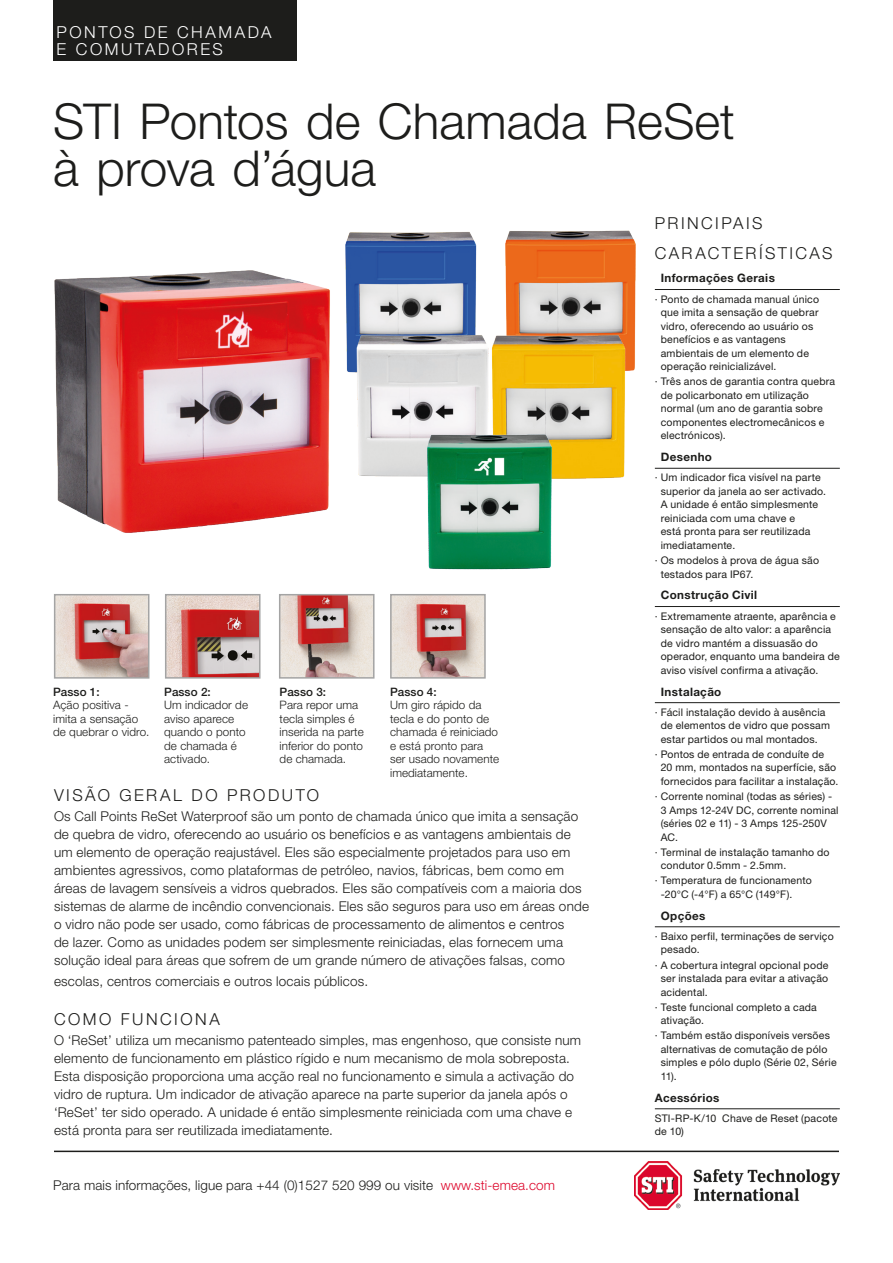
<style>
.page{position:relative;width:893px;height:1263px;background:#fff}
.page>*{position:absolute;margin:0;border:0;box-sizing:border-box;transform-origin:0 0}
.head_1{font:300 49.5px/46.5px "Helvetica Neue LT Std";color:#1d1d1b}
.head_3{font:300 16.5px "Helvetica Neue LT Std";letter-spacing:.15em;color:#1d1d1b}
.head_3-2{font:300 16.5px/16.5px "Helvetica Neue LT Std";letter-spacing:.155em;color:#fff}
.text_1{font:300 13.5px/18px "Helvetica Neue LT Std";letter-spacing:.015em;color:#1d1d1b}
.t1{font:300 11.7px/13.5px "Helvetica Neue LT Std";letter-spacing:.005em;color:#1d1d1b}
.head4_sidebar{font:700 11.7px "Helvetica Neue LT Std";letter-spacing:.03em;color:#1d1d1b}
.t2{font:500 11.7px "Helvetica Neue LT Std";letter-spacing:.005em;color:#1d1d1b}
.sidebar_bullet{font:10.5px/13.5px "Helvetica Neue LT Std";letter-spacing:.02em;color:#1d1d1b}
.s1{color:#dd062b}
</style>
<div class="page">
<hr style="left:655px;top:289px;width:185px;height:1px;background:#1d1d1b">
<hr style="left:655px;top:468px;width:185px;height:1px;background:#1d1d1b">
<hr style="left:655px;top:606px;width:185px;height:1px;background:#1d1d1b">
<hr style="left:655px;top:702px;width:185px;height:1px;background:#1d1d1b">
<hr style="left:655px;top:926px;width:185px;height:1px;background:#1d1d1b">
<hr style="left:655px;top:1108px;width:185px;height:1px;background:#1d1d1b">
<div style="left:53px;top:0;width:243px;height:61px;background:#1d1d1b"></div>
<img style="left:635px;top:1161px;width:205px;height:48px">
<hr style="left:54px;top:1150px;width:785px;height:2px;background:#1d1d1b">
<img style="left:54px;top:270px;width:276px;height:263px">
<img style="left:57px;top:597px;width:89px;height:79px">
<div style="left:54px;top:594px;width:95px;height:85px;border:2px solid #a4a4a4"></div>
<img style="left:393px;top:597px;width:90px;height:79px">
<div style="left:390px;top:594px;width:96px;height:85px;border:2px solid #a4a4a4"></div>
<img style="left:282px;top:597px;width:90px;height:79px">
<div style="left:279px;top:594px;width:96px;height:85px;border:2px solid #a4a4a4"></div>
<img style="left:168px;top:597px;width:90px;height:79px">
<div style="left:165px;top:594px;width:96px;height:85px;border:2px solid #a4a4a4"></div>
<img style="left:345px;top:232px;width:132px;height:141px">
<img style="left:505px;top:230px;width:131px;height:141px">
<img style="left:351px;top:330px;width:136px;height:147px">
<img style="left:487px;top:330px;width:143px;height:149px">
<img style="left:420px;top:428px;width:141px;height:142px">
<p class="head_3-2" style="left:57px;top:24px;width:216px">PONTOS DE CHAMADA<br>E COMUTADORES</p>
<p class="head_1" style="left:53px;top:98px;width:683px">STI Pontos de Chamada ReSet à prova d’água</p>
<p class="t2" style="left:53px;top:685px;width:48px">Passo 1:</p>
<p class="t1" style="left:53px;top:698px;width:98px">Ação positiva - imita a sensação de quebrar o vidro.</p>
<p class="t2" style="left:164px;top:685px;width:48px">Passo 2:</p>
<p class="t1" style="left:164px;top:698px;width:85px">Um indicador de aviso aparece quando o ponto de chamada é activado.</p>
<p class="t2" style="left:280px;top:685px;width:48px">Passo 3:</p>
<p class="t1" style="left:280px;top:698px;width:86px">Para repor uma tecla simples é inserida na parte inferior do ponto de chamada.</p>
<p class="t2" style="left:390px;top:685px;width:48px">Passo 4:</p>
<p class="t1" style="left:390px;top:698px;width:111px">Um giro rápido da tecla e do ponto de chamada é reiniciado e está pronto para ser usado novamente imediatamente.</p>
<p class="head_3" style="left:54px;top:785px;width:267px">VISÃO GERAL DO PRODUTO</p>
<p class="text_1" style="left:54px;top:807px;width:537px">Os Call Points ReSet Waterproof são um ponto de chamada único que imita a sensação de quebra de vidro, oferecendo ao usuário os benefícios e as vantagens ambientais de um elemento de operação reajustável. Eles são especialmente projetados para uso em ambientes agressivos, como plataformas de petróleo, navios, fábricas, bem como em áreas de lavagem sensíveis a vidros quebrados. Eles são compatíveis com a maioria dos sistemas de alarme de incêndio convencionais. Eles são seguros para uso em áreas onde o vidro não pode ser usado, como fábricas de processamento de alimentos e centros<br>de lazer. Como as unidades podem ser simplesmente reiniciadas, elas fornecem uma solução ideal para áreas que sofrem de um grande número de ativações falsas, como</p>
<p class="text_1" style="left:54px;top:972px;width:316px">escolas, centros comerciais e outros locais públicos.</p>
<p class="head_3" style="left:54px;top:1009px;width:167px">COMO FUNCIONA</p>
<p class="text_1" style="left:54px;top:1031px;width:529px">O ‘ReSet’ utiliza um mecanismo patenteado simples, mas engenhoso, que consiste num elemento de funcionamento em plástico rígido e num mecanismo de mola sobreposta.<br>Esta disposição proporciona uma acção real no funcionamento e simula a activação do vidro de ruptura. Um indicador de ativação aparece na parte superior da janela após o ‘ReSet’ ter sido operado. A unidade é então simplesmente reiniciada com uma chave e está pronta para ser reutilizada imediatamente.</p>
<p class="text_1" style="left:53px;top:1176px;width:503px">Para mais informações, ligue para +44 (0)1527 520 999 ou visite <span class="s1">www.sti-emea.com</span></p>
<p class="head_3" style="left:655px;top:213px;width:109px">PRINCIPAIS</p>
<p class="head_3" style="left:655px;top:243px;width:179px">CARACTERÍSTICAS</p>
<p class="head4_sidebar" style="left:661px;top:271px;width:116px">Informações Gerais</p>
<p class="sidebar_bullet" style="left:661px;top:292px;width:160px;text-indent:-6px">· Ponto de chamada manual único que imita a sensação de quebrar vidro, oferecendo ao usuário os benefícios e as vantagens ambientais de um elemento de operação reinicializável.</p>
<p class="sidebar_bullet" style="left:661px;top:375px;width:176px;text-indent:-6px">· Três anos de garantia contra quebra de policarbonato em utilização normal (um ano de garantia sobre componentes electromecânicos e electrónicos).</p>
<p class="head4_sidebar" style="left:661px;top:450px;width:53px">Desenho</p>
<p class="sidebar_bullet" style="left:661px;top:471px;width:167px;text-indent:-6px">· Um indicador fica visível na parte superior da janela ao ser activado.<br>A unidade é então simplesmente reiniciada com uma chave e<br>está pronta para ser reutilizada imediatamente.</p>
<p class="sidebar_bullet" style="left:661px;top:553px;width:160px;text-indent:-6px">· Os modelos à prova de água são testados para IP67.</p>
<p class="head4_sidebar" style="left:661px;top:588px;width:98px">Construção Civil</p>
<p class="sidebar_bullet" style="left:661px;top:609px;width:181px;text-indent:-6px">· Extremamente atraente, aparência e sensação de alto valor: a aparência de vidro mantém a dissuasão do operador, enquanto uma bandeira de aviso visível confirma a ativação.</p>
<p class="head4_sidebar" style="left:661px;top:684px;width:62px">Instalação</p>
<p class="sidebar_bullet" style="left:661px;top:705px;width:171px;text-indent:-6px">· Fácil instalação devido à ausência de elementos de vidro que possam estar partidos ou mal montados.</p>
<p class="sidebar_bullet" style="left:661px;top:747px;width:179px;text-indent:-6px">· Pontos de entrada de conduíte de<br>20 mm, montados na superfície, são fornecidos para facilitar a instalação.</p>
<p class="sidebar_bullet" style="left:661px;top:789px;width:179px;text-indent:-6px">· Corrente nominal (todas as séries) -<br>3 Amps 12-24V DC, corrente nominal (séries 02 e 11) - 3 Amps 125-250V<br>AC.</p>
<p class="sidebar_bullet" style="left:661px;top:845px;width:170px;text-indent:-6px">· Terminal de instalação tamanho do condutor 0.5mm - 2.5mm.</p>
<p class="sidebar_bullet" style="left:661px;top:874px;width:153px;text-indent:-6px">· Temperatura de funcionamento -20°C (-4°F) a 65°C (149°F).</p>
<p class="head4_sidebar" style="left:661px;top:908px;width:46px">Opções</p>
<p class="sidebar_bullet" style="left:661px;top:929px;width:175px;text-indent:-6px">· Baixo perfil, terminações de serviço pesado.</p>
<p class="sidebar_bullet" style="left:661px;top:958px;width:169px;text-align:justify;text-indent:-6px">· A cobertura integral opcional pode ser instalada para evitar a ativação acidental.</p>
<p class="sidebar_bullet" style="left:661px;top:1000px;width:158px;text-indent:-6px">· Teste funcional completo a cada ativação.</p>
<p class="sidebar_bullet" style="left:661px;top:1029px;width:177px;text-indent:-6px">· Também estão disponíveis versões alternativas de comutação de pólo simples e pólo duplo (Série 02, Série<br>11).</p>
<p class="head4_sidebar" style="left:655px;top:1090px;width:66px">Acessórios</p>
<p class="sidebar_bullet" style="left:655px;top:1111px;width:184px">STI-RP-K/10 Chave de Reset (pacote de 10)</p>
</div>
